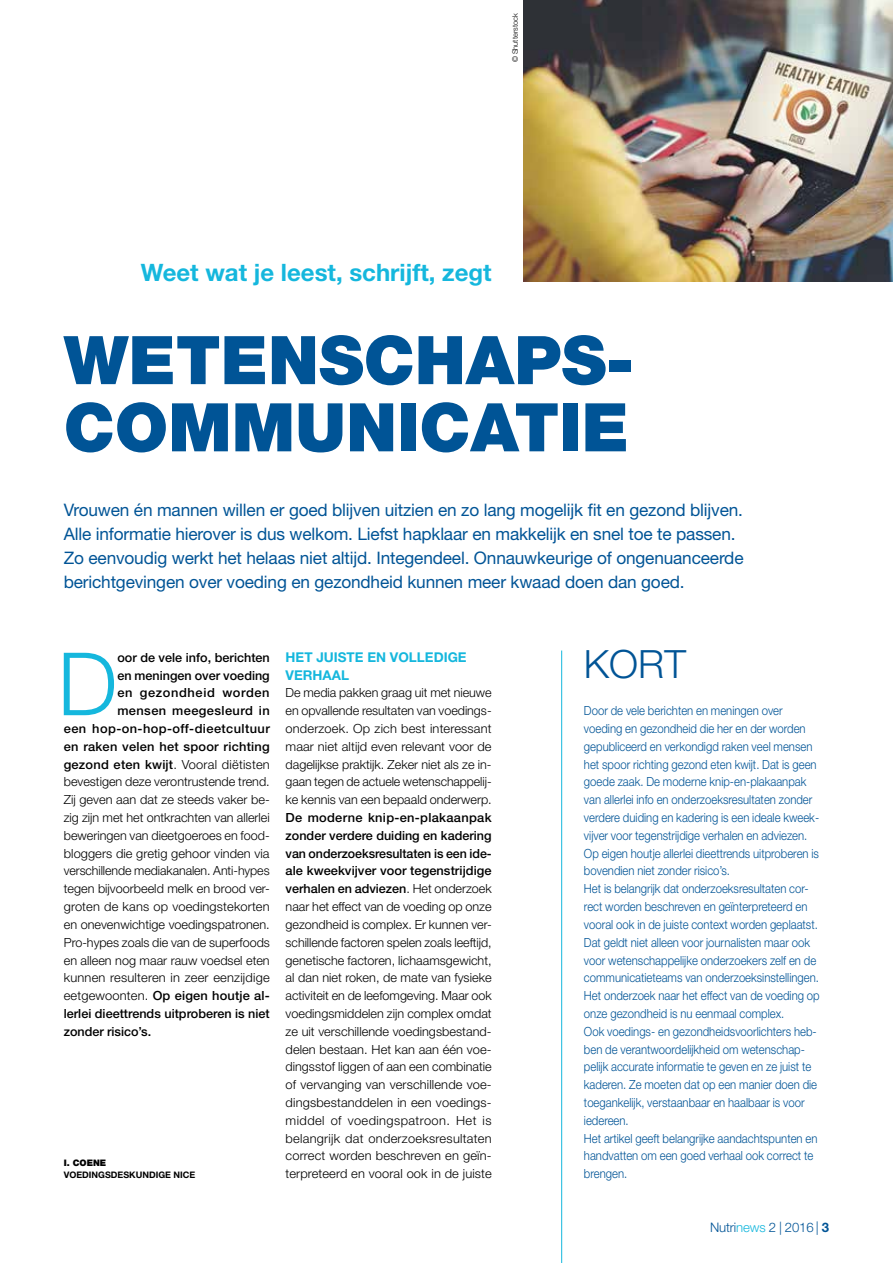
<style>
.page{position:relative;width:893px;height:1263px;background:#fff}
.page>*{position:absolute;margin:0;border:0;box-sizing:border-box;transform-origin:0 0}
.t1{font:300 87.45px "Helvetica Neue LT Std";color:#15b7dd}
.t2{font:900 67.2px/67.2px "Helvetica Neue LT Std";color:#005496}
.t3{font:300 39px "Helvetica Neue LT Std";color:#005496}
.t4{font:700 24px "Helvetica Neue LT Std";color:#15b7dd}
.t5{font:17.25px/24px "Helvetica Neue LT Std";letter-spacing:-.01em;color:#005496}
.t6{font:700 13.5px/17.9px "Helvetica Neue LT Std";color:#15b7dd}
.t7{font:300 13.2px "Helvetica Neue LT Std";letter-spacing:-.01em;color:#005496}
.t8{font:300 12.6px/17.9px "Helvetica Neue LT Std";color:#000;text-align:justify}
.t9{font:300 12.6px/17.9px "Helvetica Neue LT Std";color:#005496;scale:.9 1}
.t10{font:500 12.6px "Helvetica Neue LT Std";letter-spacing:.015em;color:#000}
.t11{font:500 12.6px "Helvetica Neue LT Std";letter-spacing:.045em;color:#000}
.t12{font:700 9px "Helvetica Neue LT Std";color:#000}
.t13{font:900 9px "Helvetica Neue LT Std";color:#000}
.t14{font:300 7.5px "Helvetica Neue LT Std";color:#000}
.s1{font-weight:500}
.s2{font-weight:300}
.s3{color:#15b7dd}
.s4{font-size:13.5px}
.s5{font-weight:700}
</style>
<div class="page">
<hr style="left:561px;top:650px;width:1px;height:613px;background:#15b7dd">
<img style="left:523px;top:0;width:370px;height:281px">
<p class="t14" style="left:510px;top:62px;width:51px;rotate:-90deg">© Shutterstock</p>
<h3 class="t4" style="left:141px;top:258px;width:352px">Weet wat je leest, schrijft, zegt</h3>
<h2 class="t2" style="left:64px;top:326px;width:571px">WETENSCHAPS-<br>COMMUNICATIE</h2>
<p class="t5" style="left:64px;top:498px;width:681px">Vrouwen én mannen willen er goed blijven uitzien en zo lang mogelijk fit en gezond blijven.<br>Alle informatie hierover is dus welkom. Liefst hapklaar en makkelijk en snel toe te passen.<br>Zo eenvoudig werkt het helaas niet altijd. Integendeel. Onnauwkeurige of ongenuanceerde berichtgevingen over voeding en gezondheid kunnen meer kwaad doen dan goed.</p>
<h1 class="t1" style="left:57px;top:631px;width:61px">D</h1>
<p class="t10" style="left:117px;top:650px;width:154px">oor de vele info, berichten</p>
<p class="t10" style="left:117px;top:668px;width:154px">en meningen over voeding</p>
<p class="t11" style="left:117px;top:685px;width:154px">en gezondheid worden</p>
<p class="t10" style="left:117px;top:703px;width:154px">mensen meegesleurd in</p>
<p class="t10" style="left:64px;top:721px;width:208px">een hop-on-hop-off-dieetcultuur</p>
<p class="t10" style="left:64px;top:739px;width:207px">en raken velen het spoor richting</p>
<p class="t8" style="left:64px;top:755px;width:208px"><span class="s1">gezond eten kwijt</span>. Vooral diëtisten</p>
<p class="t8" style="left:64px;top:773px;width:207px">bevestigen deze verontrustende trend.</p>
<p class="t8" style="left:64px;top:790px;width:207px">Zij geven aan dat ze steeds vaker be-</p>
<p class="t8" style="left:64px;top:808px;width:207px">zig zijn met het ontkrachten van allerlei</p>
<p class="t8" style="left:64px;top:826px;width:207px">beweringen van dieetgoeroes en food-</p>
<p class="t8" style="left:64px;top:844px;width:207px">bloggers die gretig gehoor vinden via</p>
<p class="t8" style="left:64px;top:862px;width:207px">verschillende mediakanalen. Anti-hypes</p>
<p class="t8" style="left:64px;top:880px;width:207px">tegen bijvoorbeeld melk en brood ver-</p>
<p class="t8" style="left:64px;top:897px;width:207px">groten de kans op voedingstekorten</p>
<p class="t8" style="left:64px;top:915px;width:208px">en onevenwichtige voedingspatronen.</p>
<p class="t8" style="left:64px;top:933px;width:208px">Pro-hypes zoals die van de superfoods</p>
<p class="t8" style="left:64px;top:951px;width:207px">en alleen nog maar rauw voedsel eten</p>
<p class="t8" style="left:64px;top:969px;width:207px">kunnen resulteren in zeer eenzijdige</p>
<p class="t10" style="left:64px;top:988px;width:207px"><span class="s2">eetgewoonten.</span> Op eigen houtje al-</p>
<p class="t10" style="left:64px;top:1006px;width:207px">lerlei dieettrends uitproberen is niet</p>
<p class="t10" style="left:64px;top:1024px;width:89px">zonder risico’s.</p>
<p class="t13" style="left:64px;top:1158px;width:44px">I. COENE</p>
<p class="t12" style="left:64px;top:1169px;width:133px">VOEDINGSDESKUNDIGE NICE</p>
<p class="t6" style="left:286px;top:648px;width:183px">HET JUISTE EN VOLLEDIGE<br>VERHAAL</p>
<p class="t8" style="left:286px;top:684px;width:208px">De media pakken graag uit met nieuwe en opvallende resultaten van voedings&shy;onderzoek. Op zich best interessant maar niet altijd even relevant voor de dagelijkse praktijk. Zeker niet als ze in&shy;gaan tegen de actuele wetenschappelij&shy;ke kennis van een bepaald onderwerp.</p>
<p class="t8" style="left:286px;top:808px;width:208px"><span class="s1">De moderne knip-en-plakaanpak zonder verdere duiding en kadering van onderzoeksresultaten is een ide&shy;ale kweekvijver voor tegenstrijdige verhalen en adviezen</span>. Het onderzoek naar het effect van de voeding op onze gezondheid is complex. Er kunnen ver&shy;schillende factoren spelen zoals leeftijd, genetische factoren, lichaamsgewicht, al dan niet roken, de mate van fysieke activiteit en de leefomgeving. Maar ook voedingsmiddelen zijn complex omdat ze uit verschillende voedingsbestand&shy;delen bestaan. Het kan aan één voe&shy;dingsstof liggen of aan een combinatie of vervanging van verschillende voe&shy;dingsbestanddelen in een voedings&shy;middel of voedingspatroon. Het is belangrijk dat onderzoeksresultaten correct worden beschreven en geïn&shy;terpreteerd en vooral ook in de juiste</p>
<h3 class="t3" style="left:584px;top:641px;width:104px">KORT</h3>
<p class="t9" style="left:584px;top:701px;width:263px">Door de vele berichten en meningen over voeding en gezondheid die her en der worden gepubliceerd en verkondigd raken veel mensen het spoor richting gezond eten kwijt. Dat is geen goede zaak. De moderne knip-en-plakaanpak van allerlei info en onderzoeksresultaten zonder verdere duiding en kadering is een ideale kweek&shy;vijver voor tegenstrijdige verhalen en adviezen.<br>Op eigen houtje allerlei dieettrends uitproberen is bovendien niet zonder risico’s.<br>Het is belangrijk dat onderzoeksresultaten cor&shy;rect worden beschreven en geïnterpreteerd en vooral ook in de juiste context worden geplaatst.<br>Dat geldt niet alleen voor journalisten maar ook voor wetenschappelijke onderzoekers zelf en de communicatieteams van onderzoeksinstellingen.<br>Het onderzoek naar het effect van de voeding op onze gezondheid is nu eenmaal complex.<br>Ook voedings- en gezondheidsvoorlichters heb&shy;ben de verantwoordelijkheid om wetenschap&shy;pelijk accurate informatie te geven en ze juist te kaderen. Ze moeten dat op een manier doen die toegankelijk, verstaanbaar en haalbaar is voor iedereen.<br>Het artikel geeft belangrijke aandachtspunten en handvatten om een goed verhaal ook correct te brengen.</p>
<p class="t7" style="left:710px;top:1219px;width:121px">Nutri<span class="s3">news</span> 2 | 2016 <span class="s4">|</span> <span class="s5">3</span></p>
</div>
